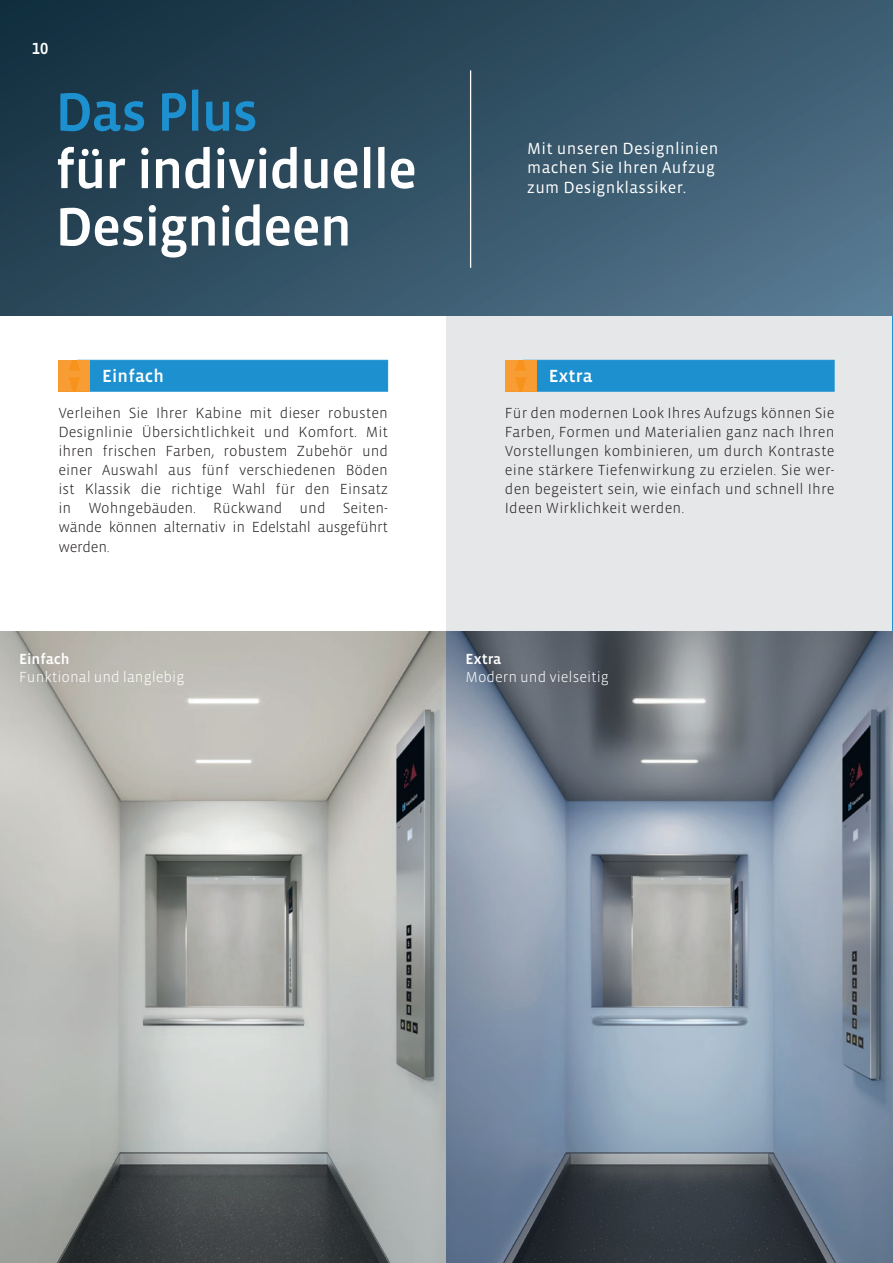
<style>
.page{position:relative;width:893px;height:1263px;background:#fff}
.page>*{position:absolute;margin:0;border:0;box-sizing:border-box;transform-origin:0 0}
.t1{font:500 55.5px/57.4px "Vista Sans OTCE";letter-spacing:-.025em;color:#fff}
.t2{font:500 55.5px "Vista Sans OTCE";letter-spacing:-.03em;color:#1d90d0}
.t3{font:500 18px "Vista Sans OTCE";letter-spacing:.01em;color:#fff}
.t4{font:16.5px/19px "Vista Sans OTCE";letter-spacing:.02em;color:#fff}
.t5{font:500 16.5px "Vista Sans OTCE";color:#fff}
.t6{font:300 15px/19.2px "Vista Sans OTCE";letter-spacing:-.005em;color:#231f20;text-align:justify}
.t7{font:300 15px "Vista Sans OTCE";color:#fff}
.t8{font:500 15px "Vista Sans OTCE";color:#fff}
</style>
<div class="page">
<div style="left:446px;top:316px;width:447px;height:315px;background:#e6e7e9"></div>
<hr style="left:892px;top:316px;width:1px;height:315px;background:#1d90d0">
<img style="left:0;top:631px;width:893px;height:632px">
<svg style="left:0;top:0;width:893px;height:316px;background:#335165"></svg>
<div style="left:77px;top:360px;width:311px;height:32px;background:#1d90d0;border:1px solid #1d90d0"></div>
<svg style="left:58px;top:360px;width:32px;height:32px"></svg>
<div style="left:524px;top:360px;width:310px;height:32px;background:#1d90d0;border:1px solid #1d90d0"></div>
<svg style="left:505px;top:360px;width:32px;height:32px"></svg>
<hr style="left:470px;top:70px;width:1px;height:198px;background:#fff">
<p class="t5" style="left:32px;top:39px;width:18px">10</p>
<h1 class="t2" style="left:55px;top:80px;width:204px">Das Plus</h1>
<h1 class="t1" style="left:55px;top:140px;width:364px">für individuelle<br>Designideen</h1>
<p class="t4" style="left:527px;top:139px;width:193px">Mit unseren Designlinien machen Sie Ihren Aufzug zum Designklassiker.</p>
<p class="t3" style="left:102px;top:366px;width:63px">Einfach</p>
<p class="t3" style="left:549px;top:366px;width:45px">Extra</p>
<p class="t6" style="left:58px;top:403px;width:331px">Verleihen Sie Ihrer Kabine mit dieser robusten Designlinie Übersichtlichkeit und Komfort. Mit ihren frischen Farben, robustem Zubehör und einer Auswahl aus fünf verschiedenen Böden ist Klassik die richtige Wahl für den Einsatz in Wohngebäuden. Rückwand und Seiten&shy;wände können alternativ in Edelstahl ausgeführt werden.</p>
<p class="t6" style="left:505px;top:403px;width:331px">Für den modernen Look Ihres Aufzugs können Sie Farben, Formen und Materialien ganz nach Ihren Vorstellungen kombinieren, um durch Kontraste eine stärkere Tiefenwirkung zu erzielen. Sie wer&shy;den begeistert sein, wie einfach und schnell Ihre Ideen Wirklichkeit werden.</p>
<p class="t8" style="left:19px;top:650px;width:52px">Einfach</p>
<p class="t7" style="left:19px;top:668px;width:167px">Funktional und langlebig</p>
<p class="t8" style="left:466px;top:650px;width:37px">Extra</p>
<p class="t7" style="left:466px;top:668px;width:145px">Modern und vielseitig</p>
</div>
